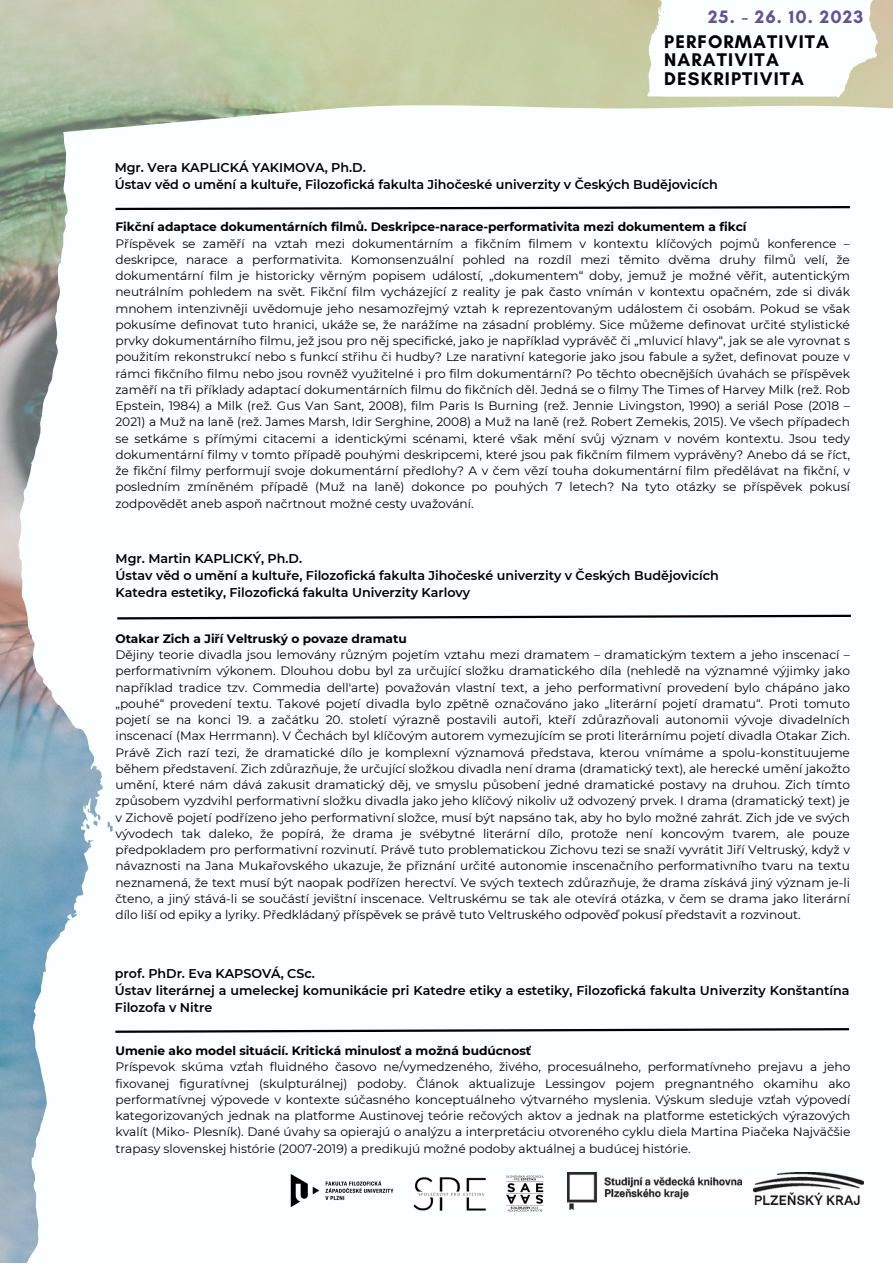
<style>
.page{position:relative;width:893px;height:1264px;background:#fff}
.page>*{position:absolute;margin:0;border:0;box-sizing:border-box;transform-origin:0 0}
.t1{font:700 18.6px/18.6px "Glacial Indifference";letter-spacing:.06em;color:#000}
.t2{font:700 18.3px "Glacial Indifference";letter-spacing:.06em;color:#635492}
.t3{font:600 12.75px/17px "Montserrat";color:#000}
.t4{font:12.15px/16.2px "Montserrat";color:#000;text-align:justify}
.t5{font:700 12.15px "Montserrat";color:#000}
</style>
<div class="page">
<img style="left:0;top:0;width:892px;height:1262px">
<svg style="left:839px;top:0;width:39px;height:98px"></svg>
<svg style="left:115px;top:613px;width:738px;height:7px"></svg>
<svg style="left:113px;top:205px;width:739px;height:6px"></svg>
<svg style="left:113px;top:1026px;width:738px;height:7px"></svg>
<img style="left:272px;top:1154px;width:140px;height:72px">
<img style="left:506px;top:1174px;width:38px;height:38px">
<img style="left:412px;top:1175px;width:75px;height:36px">
<img style="left:568px;top:1172px;width:173px;height:37px">
<img style="left:753px;top:1172px;width:110px;height:32px">
<p class="t2" style="left:708px;top:6px;width:157px">25. - 26. 10. 2023</p>
<p class="t1" style="left:664px;top:32px;width:166px">PERFORMATIVITA</p>
<p class="t1" style="left:664px;top:50px;width:141px">NARATIVITA<br>DESKRIPTIVITA</p>
<p class="t3" style="left:115px;top:158px;width:252px">Mgr. Vera KAPLICKÁ YAKIMOVA, Ph.D.</p>
<p class="t3" style="left:115px;top:175px;width:604px">Ústav věd o umění a kultuře, Filozofická fakulta Jihočeské univerzity v Českých Budějovicích</p>
<p class="t5" style="left:115px;top:219px;width:632px">Fikční adaptace dokumentárních filmů. Deskripce-narace-performativita mezi dokumentem a fikcí</p>
<p class="t4" style="left:115px;top:235px;width:736px">Příspěvek se zaměří na vztah mezi dokumentárním a fikčním filmem v kontextu klíčových pojmů konference – deskripce, narace a performativita. Komonsenzuální pohled na rozdíl mezi těmito dvěma druhy filmů velí, že dokumentární film je historicky věrným popisem událostí, „dokumentem“ doby, jemuž je možné věřit, autentickým neutrálním pohledem na svět. Fikční film vycházející z reality je pak často vnímán v kontextu opačném, zde si divák mnohem intenzivněji uvědomuje jeho nesamozřejmý vztah k reprezentovaným událostem či osobám. Pokud se však pokusíme definovat tuto hranici, ukáže se, že narážíme na zásadní problémy. Sice můžeme definovat určité stylistické prvky dokumentárního filmu, jež jsou pro něj specifické, jako je například vyprávěč či „mluvicí hlavy“, jak se ale vyrovnat s použitím rekonstrukcí nebo s funkcí střihu či hudby? Lze narativní kategorie jako jsou fabule a syžet, definovat pouze v rámci fikčního filmu nebo jsou rovněž využitelné i pro film dokumentární? Po těchto obecnějších úvahách se příspěvek zaměří na tři příklady adaptací dokumentárních filmu do fikčních děl. Jedná se o filmy The Times of Harvey Milk (rež. Rob Epstein, 1984) a Milk (rež. Gus Van Sant, 2008), film Paris Is Burning (rež. Jennie Livingston, 1990) a seriál Pose (2018 – 2021) a Muž na laně (rež. James Marsh, Idir Serghine, 2008) a Muž na laně (rež. Robert Zemekis, 2015). Ve všech případech se setkáme s přímými citacemi a identickými scénami, které však mění svůj význam v novém kontextu. Jsou tedy dokumentární filmy v tomto případě pouhými deskripcemi, které jsou pak fikčním filmem vyprávěny? Anebo dá se říct, že fikční filmy performují svoje dokumentární předlohy? A v čem vězí touha dokumentární film předělávat na fikční, v posledním zmíněném případě (Muž na laně) dokonce po pouhých 7 letech? Na tyto otázky se příspěvek pokusí zodpovědět aneb aspoň načrtnout možné cesty uvažování.</p>
<p class="t3" style="left:116px;top:550px;width:188px">Mgr. Martin KAPLICKÝ, Ph.D.</p>
<p class="t3" style="left:116px;top:567px;width:604px">Ústav věd o umění a kultuře, Filozofická fakulta Jihočeské univerzity v Českých Budějovicích</p>
<p class="t3" style="left:116px;top:584px;width:356px">Katedra estetiky, Filozofická fakulta Univerzity Karlovy</p>
<p class="t5" style="left:115px;top:631px;width:293px">Otakar Zich a Jiří Veltruský o povaze dramatu</p>
<p class="t4" style="left:115px;top:646px;width:736px">Dějiny teorie divadla jsou lemovány různým pojetím vztahu mezi dramatem – dramatickým textem a jeho inscenací – performativním výkonem. Dlouhou dobu byl za určující složku dramatického díla (nehledě na významné výjimky jako například tradice tzv. Commedia dell'arte) považován vlastní text, a jeho performativní provedení bylo chápáno jako „pouhé“ provedení textu. Takové pojetí divadla bylo zpětně označováno jako „literární pojetí dramatu“. Proti tomuto pojetí se na konci 19. a začátku 20. století výrazně postavili autoři, kteří zdůrazňovali autonomii vývoje divadelních inscenací (Max Herrmann). V Čechách byl klíčovým autorem vymezujícím se proti literárnímu pojetí divadla Otakar Zich.<br>Právě Zich razí tezi, že dramatické dílo je komplexní významová představa, kterou vnímáme a spolu-konstituujeme během představení. Zich zdůrazňuje, že určující složkou divadla není drama (dramatický text), ale herecké umění jakožto umění, které nám dává zakusit dramatický děj, ve smyslu působení jedné dramatické postavy na druhou. Zich tímto způsobem vyzdvihl performativní složku divadla jako jeho klíčový nikoliv už odvozený prvek. I drama (dramatický text) je v Zichově pojetí podřízeno jeho performativní složce, musí být napsáno tak, aby ho bylo možné zahrát. Zich jde ve svých vývodech tak daleko, že popírá, že drama je svébytné literární dílo, protože není koncovým tvarem, ale pouze předpokladem pro performativní rozvinutí. Právě tuto problematickou Zichovu tezi se snaží vyvrátit Jiří Veltruský, když v návaznosti na Jana Mukařovského ukazuje, že přiznání určité autonomie inscenačního performativního tvaru na textu neznamená, že text musí být naopak podřízen herectví. Ve svých textech zdůrazňuje, že drama získává jiný význam je-li čteno, a jiný stává-li se součástí jevištní inscenace. Veltruskému se tak ale otevírá otázka, v čem se drama jako literární dílo liší od epiky a lyriky. Předkládaný příspěvek se právě tuto Veltruského odpověď pokusí představit a rozvinout.</p>
<p class="t3" style="left:115px;top:964px;width:201px">prof. PhDr. Eva KAPSOVÁ, CSc.</p>
<p class="t3" style="left:115px;top:981px;width:736px">Ústav literárnej a umeleckej komunikácie pri Katedre etiky a estetiky, Filozofická fakulta Univerzity Konštantína<br>Filozofa v Nitre</p>
<p class="t5" style="left:115px;top:1043px;width:417px">Umenie ako model situácií. Kritická minulosť a možná budúcnosť</p>
<p class="t4" style="left:115px;top:1058px;width:736px">Príspevok skúma vzťah fluidného časovo ne/vymedzeného, živého, procesuálneho, performatívneho prejavu a jeho fixovanej figuratívnej (skulpturálnej) podoby. Článok aktualizuje Lessingov pojem pregnantného okamihu ako performatívnej výpovede v kontexte súčasného konceptuálneho výtvarného myslenia. Výskum sleduje vzťah výpovedí kategorizovaných jednak na platforme Austinovej teórie rečových aktov a jednak na platforme estetických výrazových kvalít (Miko- Plesník). Dané úvahy sa opierajú o analýzu a interpretáciu otvoreného cyklu diela Martina Piačeka Najväčšie trapasy slovenskej histórie (2007-2019) a predikujú možné podoby aktuálnej a budúcej histórie.</p>
</div>
